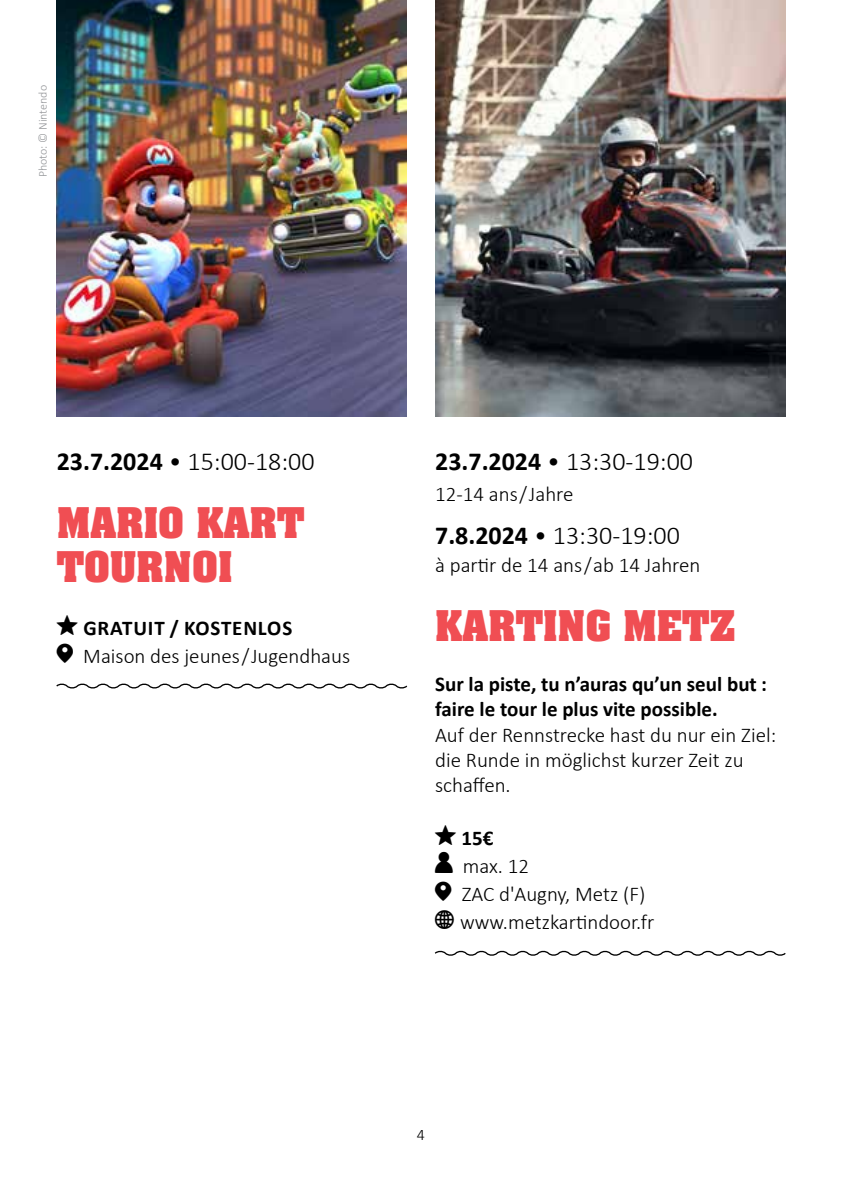
<style>
.page{position:relative;width:842px;height:1191px;background:#fff}
.page>*{position:absolute;margin:0;border:0;box-sizing:border-box;transform-origin:0 0}
.t1{font:700 36px/43.2px "Aachen Std";color:#f04e53}
.t2{font:300 26px "Calibri";color:#000}
.t3{font:300 21px/28px "Calibri";color:#000}
.t4{font:700 21px/25.2px "Calibri";color:#000}
.t5{font:300 16px "Calibri";color:#000}
.t6{font:300 12px "Calibri";color:#939598}
.s1{font-weight:700}
.s2{font-family:"Icons South St";font-weight:400;font-size:18px}
.s3{font-family:"Icons South St";font-weight:400;font-size:16px}
</style>
<div class="page">
<svg style="left:56px;top:683px;width:352px;height:6px"></svg>
<img style="left:57px;top:0;width:350px;height:417px">
<svg style="left:434px;top:950px;width:352px;height:6px"></svg>
<img style="left:435px;top:0;width:350px;height:417px">
<p class="t6" style="left:35px;top:177px;width:94px;rotate:-90deg">Photo: © Nintendo</p>
<p class="t2" style="left:57px;top:445px;width:259px"><span class="s1">23.7.2024</span> • 15:00-18:00</p>
<h1 class="t1" style="left:57px;top:502px;width:249px">MARIO KART<br>TOURNOI</h1>
<p class="t3" style="left:57px;top:613px;width:295px"><span class="s2">W</span> <span class="s1">GRATUIT / KOSTENLOS<br></span><span class="s2">j</span> Maison des jeunes / Jugendhaus</p>
<p class="t2" style="left:435px;top:445px;width:259px"><span class="s1">23.7.2024</span> • 13:30-19:00</p>
<p class="t3" style="left:435px;top:480px;width:140px">12-14 ans / Jahre</p>
<p class="t2" style="left:435px;top:519px;width:246px"><span class="s1">7.8.2024</span> • 13:30-19:00</p>
<p class="t3" style="left:435px;top:551px;width:267px">à partir de 14 ans / ab 14 Jahren</p>
<h1 class="t1" style="left:435px;top:604px;width:302px">KARTING METZ</h1>
<p class="t4" style="left:435px;top:671px;width:333px">Sur la piste, tu n’auras qu’un seul but : faire le tour le plus vite possible.</p>
<p class="t3" style="left:435px;top:722px;width:342px;line-height:25.2px">Auf der Rennstrecke hast du nur ein Ziel: die Runde in möglichst kurzer Zeit zu schaffen.</p>
<p class="t3" style="left:435px;top:824px;width:221px"><span class="s2">W</span> <span class="s1">15€<br></span><span class="s2">C</span> max. 12<br><span class="s2">j</span> ZAC d'Augny, Metz (F)<br><span class="s3">R</span> www.metzkartindoor.fr</p>
<p class="t5" style="left:417px;top:1125px;width:10px">4</p>
</div>
